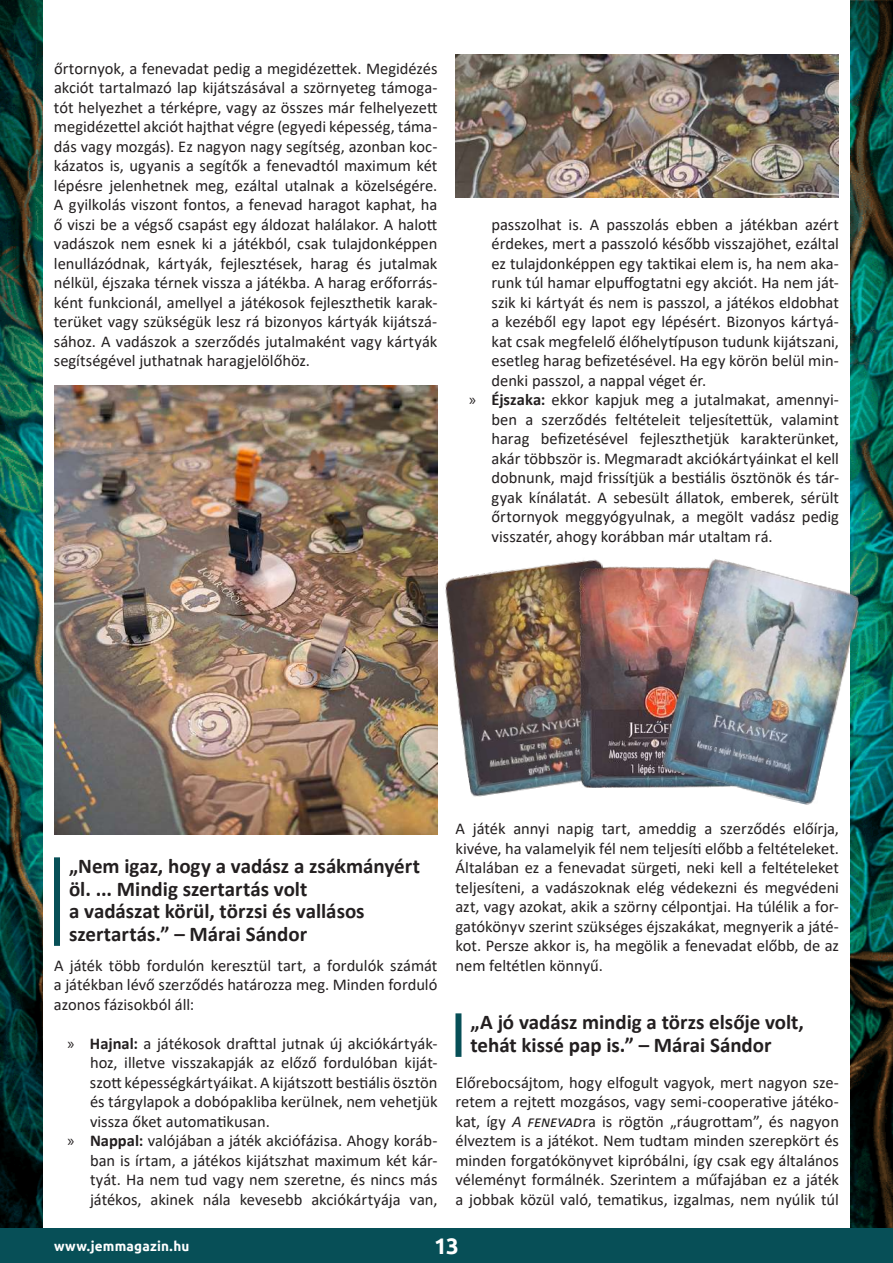
<style>
.page{position:relative;width:893px;height:1263px;background:#fff}
.page>*{position:absolute;margin:0;border:0;box-sizing:border-box;transform-origin:0 0}
.t1{font:700 22.5px "Ubuntu";color:#fff}
.t2{font:700 21px/22.5px "Calibri";color:#231f20}
.t3{font:16.5px/19.5px "Calibri";letter-spacing:-.005em;color:#231f20;text-align:justify}
.t4{font:700 13.5px "Ubuntu";letter-spacing:.015em;color:#fff}
.s1{font-family:"Myriad Pro"}
.s2{font-weight:700}
.s3{font-style:italic}
</style>
<div class="page">
<img style="left:0;top:0;width:43px;height:1228px">
<img style="left:850px;top:0;width:43px;height:1228px">
<div style="left:0;top:1228px;width:893px;height:35px;background:#074f57"></div>
<div style="left:54px;top:857px;width:6px;height:89px;background:#074f57"></div>
<div style="left:455px;top:1013px;width:6px;height:44px;background:#074f57"></div>
<img style="left:54px;top:386px;width:383px;height:448px">
<img style="left:435px;top:554px;width:168px;height:246px">
<img style="left:580px;top:566px;width:80px;height:222px">
<img style="left:660px;top:557px;width:204px;height:250px">
<img style="left:455px;top:54px;width:384px;height:144px">
<p class="t3" style="left:54px;top:58px;width:385px">őrtornyok, a fenevadat pedig a megidézettek. Megidézés akciót tartalmazó lap kijátszásával a szörnyeteg támoga&shy;tót helyezhet a térképre, vagy az összes már felhelyezett megidézettel akciót hajthat végre (egyedi képesség, táma&shy;dás vagy mozgás). Ez nagyon nagy segítség, azonban koc&shy;kázatos is, ugyanis a segítők a fenevadtól maximum két lépésre jelenhetnek meg, ezáltal utalnak a közelségére.<br>A gyilkolás viszont fontos, a fenevad haragot kaphat, ha ő viszi be a végső csapást egy áldozat halálakor. A halott vadászok nem esnek ki a játékból, csak tulajdonképpen lenullázódnak, kártyák, fejlesztések, harag és jutalmak nélkül, éjszaka térnek vissza a játékba. A harag erőforrás&shy;ként funkcionál, amellyel a játékosok fejleszthetik karak&shy;terüket vagy szükségük lesz rá bizonyos kártyák kijátszá&shy;sához. A vadászok a szerződés jutalmaként vagy kártyák segítségével juthatnak haragjelölőhöz.</p>
<p class="t3" style="left:491px;top:214px;width:349px">passzolhat is. A passzolás ebben a játékban azért</p>
<p class="t3" style="left:491px;top:233px;width:349px">érdekes, mert a passzoló később visszajöhet, ezáltal</p>
<p class="t3" style="left:491px;top:253px;width:349px">ez tulajdonképpen egy taktikai elem is, ha nem aka-</p>
<p class="t3" style="left:491px;top:272px;width:349px">runk túl hamar elpuffogtatni egy akciót. Ha nem ját-</p>
<p class="t3" style="left:491px;top:292px;width:349px">szik ki kártyát és nem is passzol, a játékos eldobhat</p>
<p class="t3" style="left:492px;top:311px;width:349px">a kezéből egy lapot egy lépésért. Bizonyos kártyá-</p>
<p class="t3" style="left:492px;top:331px;width:349px">kat csak megfelelő élőhelytípuson tudunk kijátszani,</p>
<p class="t3" style="left:492px;top:350px;width:349px">esetleg harag befizetésével. Ha egy körön belül min-</p>
<p class="t3" style="left:492px;top:370px;width:216px">denki passzol, a nappal véget ér.</p>
<p class="t3" style="left:469px;top:389px;width:371px"><span class="s1">»</span> <span class="s2">Éjszaka:</span> ekkor kapjuk meg a jutalmakat, amennyi-</p>
<p class="t3" style="left:492px;top:409px;width:349px">ben a szerződés feltételeit teljesítettük, valamint</p>
<p class="t3" style="left:492px;top:428px;width:349px">harag befizetésével fejleszthetjük karakterünket,</p>
<p class="t3" style="left:492px;top:448px;width:349px">akár többször is. Megmaradt akciókártyáinkat el kell</p>
<p class="t3" style="left:492px;top:467px;width:349px">dobnunk, majd frissítjük a bestiális ösztönök és tár-</p>
<p class="t3" style="left:492px;top:487px;width:349px">gyak kínálatát. A sebesült állatok, emberek, sérült</p>
<p class="t3" style="left:492px;top:506px;width:349px">őrtornyok meggyógyulnak, a megölt vadász pedig</p>
<p class="t3" style="left:492px;top:526px;width:283px">visszatér, ahogy korábban már utaltam rá.</p>
<p class="t2" style="left:69px;top:855px;width:352px">„Nem igaz, hogy a vadász a zsákmányért öl. ... Mindig szertartás volt<br>a vadászat körül, törzsi és vallásos szertartás.” – Márai Sándor</p>
<p class="t3" style="left:54px;top:955px;width:385px">A játék több fordulón keresztül tart, a fordulók számát a játékban lévő szerződés határozza meg. Minden forduló azonos fázisokból áll:</p>
<p class="t3" style="left:67px;top:1033px;width:371px"><span class="s1">»</span> <span class="s2">Hajnal:</span> a játékosok drafttal jutnak új akciókártyák-</p>
<p class="t3" style="left:90px;top:1052px;width:349px">hoz, illetve visszakapják az előző fordulóban kiját-</p>
<p class="t3" style="left:90px;top:1072px;width:349px">szott képességkártyáikat. A kijátszott bestiális ösztön</p>
<p class="t3" style="left:90px;top:1091px;width:349px">és tárgylapok a dobópakliba kerülnek, nem vehetjük</p>
<p class="t3" style="left:90px;top:1111px;width:181px">vissza őket automatikusan.</p>
<p class="t3" style="left:68px;top:1130px;width:371px"><span class="s1">»</span> <span class="s2">Nappal:</span> valójában a játék akciófázisa. Ahogy koráb-</p>
<p class="t3" style="left:90px;top:1150px;width:349px">ban is írtam, a játékos kijátszhat maximum két kár-</p>
<p class="t3" style="left:90px;top:1169px;width:349px">tyát. Ha nem tud vagy nem szeretne, és nincs más</p>
<p class="t3" style="left:90px;top:1189px;width:349px">játékos, akinek nála kevesebb akciókártyája van,</p>
<p class="t3" style="left:456px;top:818px;width:385px">A játék annyi napig tart, ameddig a szerződés előírja, kivéve, ha valamelyik fél nem teljesíti előbb a feltételeket.<br>Általában ez a fenevadat sürgeti, neki kell a feltételeket teljesíteni, a vadászoknak elég védekezni és megvédeni azt, vagy azokat, akik a szörny célpontjai. Ha túlélik a for&shy;gatókönyv szerint szükséges éjszakákat, megnyerik a játé&shy;kot. Persze akkor is, ha megölik a fenevadat előbb, de az nem feltétlen könnyű.</p>
<p class="t2" style="left:470px;top:1011px;width:335px">„A jó vadász mindig a törzs elsője volt, tehát kissé pap is.” – Márai Sándor</p>
<p class="t3" style="left:455px;top:1072px;width:385px">Előrebocsájtom, hogy elfogult vagyok, mert nagyon sze&shy;retem a rejtett mozgásos, vagy semi-cooperative játéko&shy;kat, így <span class="s3">A fenevad</span>ra is rögtön „ráugrottam”, és nagyon élveztem is a játékot. Nem tudtam minden szerepkört és minden forgatókönyvet kipróbálni, így csak egy általános véleményt formálnék. Szerintem a műfajában ez a játék a jobbak közül való, tematikus, izgalmas, nem nyúlik túl</p>
<p class="t4" style="left:54px;top:1238px;width:137px">www.jemmagazin.hu</p>
<h1 class="t1" style="left:434px;top:1232px;width:26px">13</h1>
</div>
